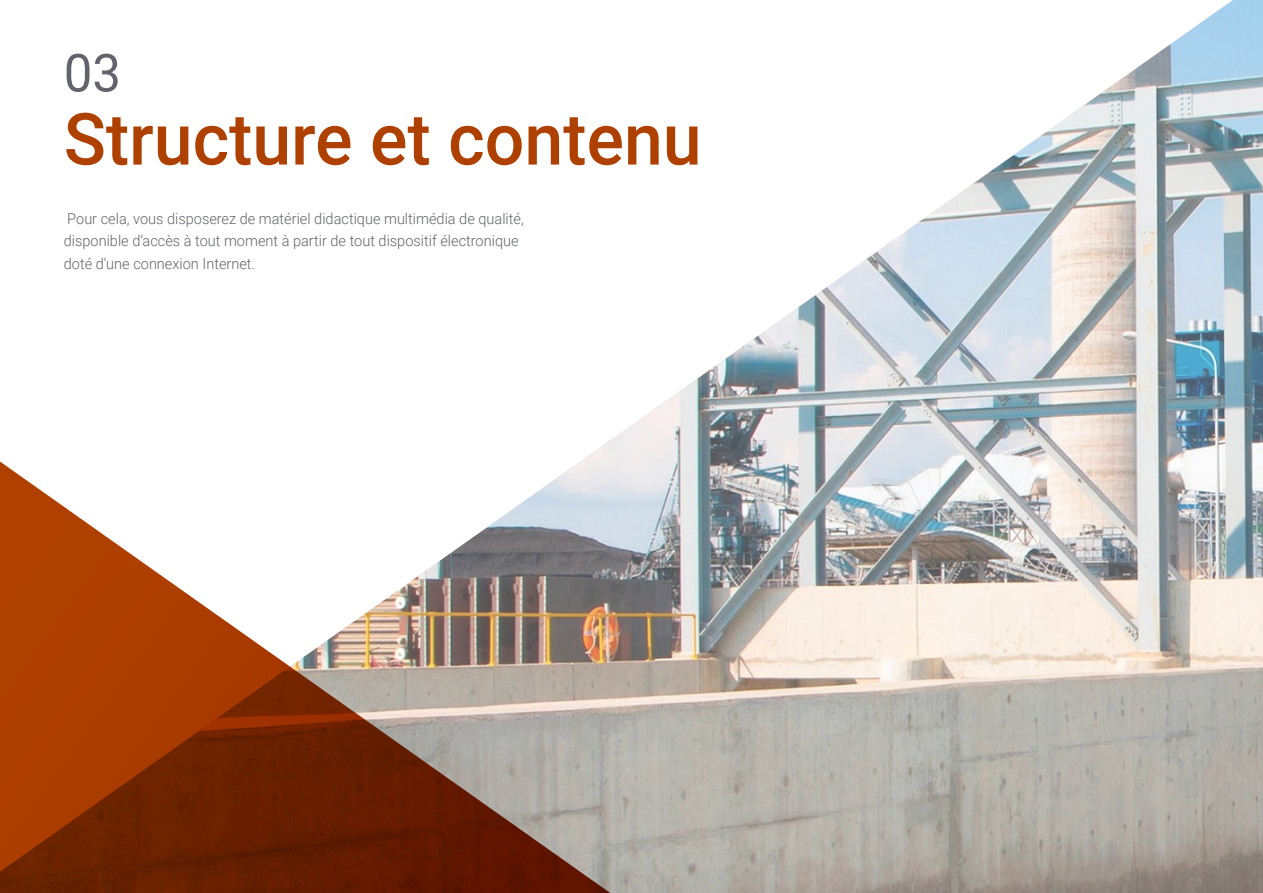
<style>
.page{position:relative;width:1263px;height:893px;background:#fff}
.page>*{position:absolute;margin:0;border:0;box-sizing:border-box;transform-origin:0 0}
.t1{font:500 72px "Roboto";color:#ae4000}
.t2{font:52.5px "Roboto";color:#61646a}
.t3{font:300 15px/22.5px "Roboto";color:#61646a}
</style>
<div class="page">
<img style="left:602px;top:0;width:661px;height:893px">
<svg style="left:0;top:446px;width:640px;height:447px"></svg>
<h2 class="t2" style="left:64px;top:36px;width:59px">03</h2>
<h1 class="t1" style="left:64px;top:89px;width:639px">Structure et contenu</h1>
<p class="t3" style="left:64px;top:207px;width:461px">Pour cela, vous disposerez de matériel didactique multimédia de qualité, disponible d’accès à tout moment à partir de tout dispositif électronique doté d'une connexion Internet.</p>
</div>
